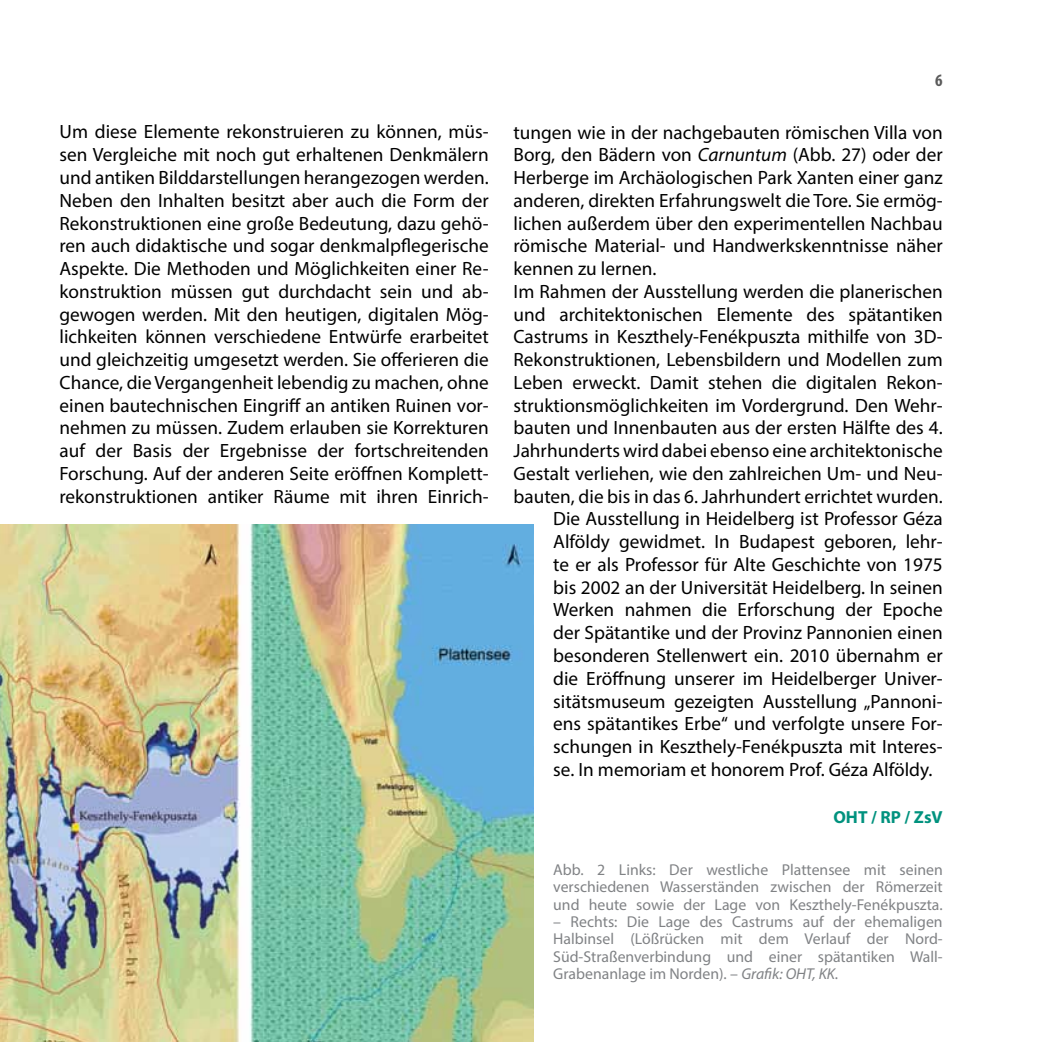
<style>
.page{position:relative;width:1042px;height:1042px;background:#fff}
.page>*{position:absolute;margin:0;border:0;box-sizing:border-box;transform-origin:0 0}
.t1{font:19.25px/22.8px "Myriad Pro";color:#000;text-align:justify}
.t2{font:700 17.5px "Myriad Pro";color:#00927e}
.t3{font:700 condensed 17.5px "Myriad Pro";color:#5a5a5a}
.t4{font:15.75px/17.3px "Myriad Pro";color:#808285;text-align:justify}
.s1{font-style:italic}
</style>
<div class="page">
<img style="left:0;top:524px;width:534px;height:518px">
<p class="t3" style="left:935px;top:69px;width:9px">6</p>
<p class="t1" style="left:60px;top:120px;width:431px">Um diese Elemente rekonstruieren zu können, müs&shy;sen Vergleiche mit noch gut erhaltenen Denkmälern und antiken Bilddarstellungen herangezogen werden.<br>Neben den Inhalten besitzt aber auch die Form der Rekonstruktionen eine große Bedeutung, dazu gehö&shy;ren auch didaktische und sogar denkmalpflegerische Aspekte. Die Methoden und Möglichkeiten einer Re&shy;konstruktion müssen gut durchdacht sein und ab&shy;gewogen werden. Mit den heutigen, digitalen Mög&shy;lichkeiten können verschiedene Entwürfe erarbeitet und gleichzeitig umgesetzt werden. Sie offerieren die Chance, die Vergangenheit lebendig zu machen, ohne einen bautechnischen Eingriff an antiken Ruinen vor&shy;nehmen zu müssen. Zudem erlauben sie Korrekturen auf der Basis der Ergebnisse der fortschreitenden Forschung. Auf der anderen Seite eröffnen Komplett&shy;rekonstruktionen antiker Räume mit ihren Einrich-</p>
<p class="t1" style="left:513px;top:120px;width:431px">tungen wie in der nachgebauten römischen Villa von</p>
<p class="t1" style="left:513px;top:143px;width:431px">Borg, den Bädern von <span class="s1">Carnuntum</span> (Abb. 27) oder der</p>
<p class="t1" style="left:513px;top:166px;width:431px">Herberge im Archäologischen Park Xanten einer ganz</p>
<p class="t1" style="left:513px;top:189px;width:431px">anderen, direkten Erfahrungswelt die Tore. Sie ermög-</p>
<p class="t1" style="left:513px;top:211px;width:431px">lichen außerdem über den experimentellen Nachbau</p>
<p class="t1" style="left:513px;top:234px;width:431px">römische Material- und Handwerkskenntnisse näher</p>
<p class="t1" style="left:513px;top:257px;width:144px">kennen zu lernen.</p>
<p class="t1" style="left:513px;top:280px;width:431px">Im Rahmen der Ausstellung werden die planerischen</p>
<p class="t1" style="left:513px;top:302px;width:431px">und architektonischen Elemente des spätantiken</p>
<p class="t1" style="left:513px;top:325px;width:431px">Castrums in Keszthely-Fenékpuszta mithilfe von 3D-</p>
<p class="t1" style="left:513px;top:348px;width:431px">Rekonstruktionen, Lebensbildern und Modellen zum</p>
<p class="t1" style="left:513px;top:371px;width:431px">Leben erweckt. Damit stehen die digitalen Rekon-</p>
<p class="t1" style="left:513px;top:393px;width:431px">struktionsmöglichkeiten im Vordergrund. Den Wehr-</p>
<p class="t1" style="left:513px;top:416px;width:431px">bauten und Innenbauten aus der ersten Hälfte des 4.</p>
<p class="t1" style="left:513px;top:439px;width:431px">Jahrhunderts wird dabei ebenso eine architektonische</p>
<p class="t1" style="left:513px;top:462px;width:431px">Gestalt verliehen, wie den zahlreichen Um- und Neu-</p>
<p class="t1" style="left:513px;top:484px;width:431px">bauten, die bis in das 6. Jahrhundert errichtet wurden.</p>
<p class="t1" style="left:553px;top:507px;width:391px">Die Ausstellung in Heidelberg ist Professor Géza</p>
<p class="t1" style="left:553px;top:530px;width:391px">Alföldy gewidmet. In Budapest geboren, lehr-</p>
<p class="t1" style="left:553px;top:553px;width:391px">te er als Professor für Alte Geschichte von 1975</p>
<p class="t1" style="left:553px;top:575px;width:391px">bis 2002 an der Universität Heidelberg. In seinen</p>
<p class="t1" style="left:553px;top:598px;width:391px">Werken nahmen die Erforschung der Epoche</p>
<p class="t1" style="left:553px;top:621px;width:391px">der Spätantike und der Provinz Pannonien einen</p>
<p class="t1" style="left:553px;top:644px;width:391px">besonderen Stellenwert ein. 2010 übernahm er</p>
<p class="t1" style="left:553px;top:666px;width:391px">die Eröffnung unserer im Heidelberger Univer-</p>
<p class="t1" style="left:553px;top:689px;width:391px">sitätsmuseum gezeigten Ausstellung „Pannoni-</p>
<p class="t1" style="left:553px;top:712px;width:391px">ens spätantikes Erbe“ und verfolgte unsere For-</p>
<p class="t1" style="left:553px;top:735px;width:391px">schungen in Keszthely-Fenékpuszta mit Interes-</p>
<p class="t1" style="left:553px;top:757px;width:381px">se. In memoriam et honorem Prof. Géza Alföldy.</p>
<p class="t2" style="left:833px;top:806px;width:111px">OHT / RP / ZsV</p>
<p class="t4" style="left:553px;top:861px;width:391px">Abb. 2 Links: Der westliche Plattensee mit seinen verschiedenen Wasserständen zwischen der Römerzeit und heute sowie der Lage von Keszthely-Fenékpuszta.</p>
<p class="t4" style="left:553px;top:913px;width:391px">– Rechts: Die Lage des Castrums auf der ehemaligen Halbinsel (Lößrücken mit dem Verlauf der Nord-Süd-Straßenverbindung und einer spätantiken Wall-Grabenanlage im Norden). – <span class="s1">Grafik: OHT, KK</span>.</p>
</div>
